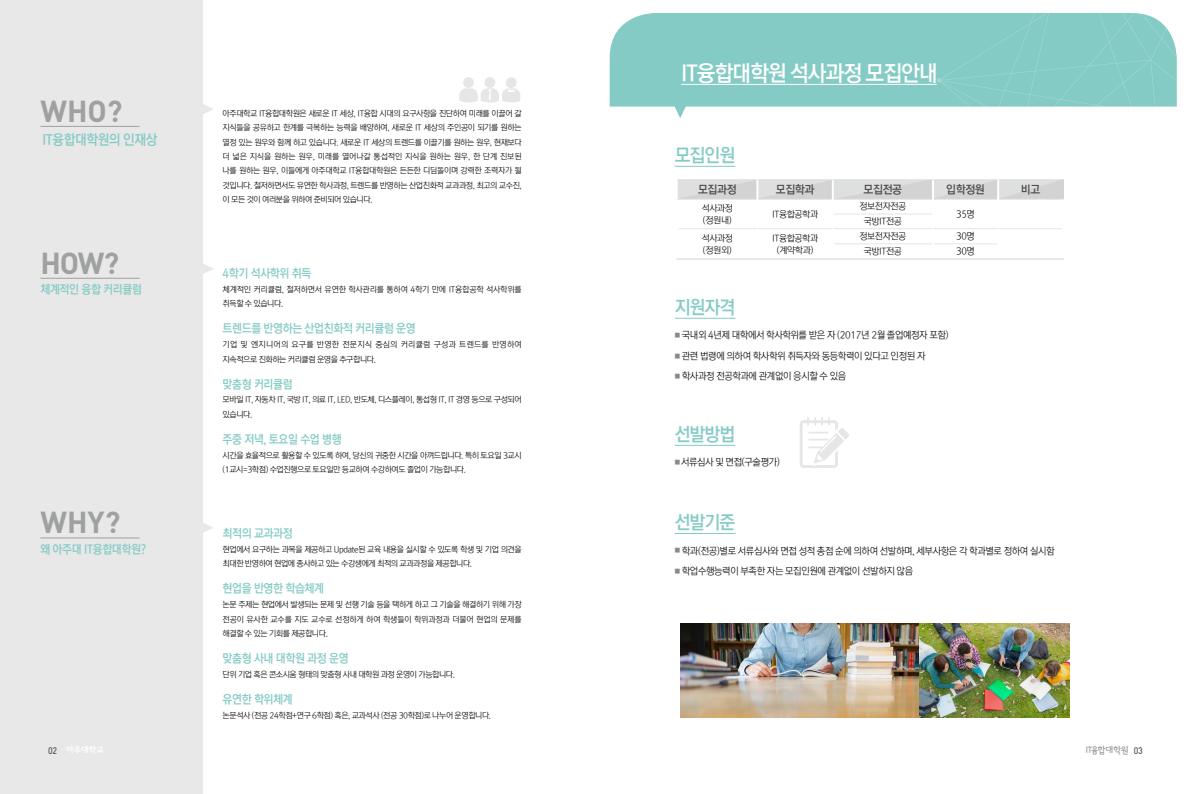
<style>
.page{position:relative;width:1191px;height:794px;background:#fff}
.page>*{position:absolute;margin:0;border:0;box-sizing:border-box;transform-origin:0 0}
.t1{font:30px "DIN Bold Alternate";color:#9fa0a0}
.t2{font:22px "Rix M Go B";letter-spacing:-.05em;color:#fff;scale:.95 1}
.t3{font:18.5px "Rix M Go B";letter-spacing:-.05em;color:#85cbc5;scale:.95 1}
.t4{font:14.1px "Rix M Go B";letter-spacing:-.03em;color:#85cbc5;scale:.92 1}
.t5{font:12px "Rix M Go B";letter-spacing:-.03em;color:#85cbc5;scale:.92 1}
.t6{font:11.3px "Rix M Go B";letter-spacing:-.03em;color:#4d4949}
.t7{font:9.8px "Rix M Go L";letter-spacing:-.04em;color:#000;scale:.96 1}
.t8{font:9.5px "Sang Sang Title OTFB";letter-spacing:-.03em;color:#9fa0a0}
.t9{font:9.5px "Rix M Go L";letter-spacing:-.04em;color:#000;scale:.96 1}
.t10{font:9px/12px "Rix M Go L";letter-spacing:-.04em;color:#000}
.t11{font:8.2px/14.4px "Rix M Go L";letter-spacing:-.05em;color:#000}
.t12{font:8.2px/14.4px "Rix M Go L";letter-spacing:.025em;color:#000}
.t13{font:8.2px/14.4px "Rix M Go L";letter-spacing:-.025em;color:#000}
.s1{font-size:6.2px;color:#898989}
.s2{font-family:"DIN";font-weight:500;color:#5a5757}
</style>
<div class="page">
<div style="left:0;top:0;width:203px;height:794px;background:#e8e8e8"></div>
<svg style="left:203px;top:104px;width:10px;height:10px"></svg>
<svg style="left:203px;top:264px;width:11px;height:10px"></svg>
<svg style="left:203px;top:523px;width:10px;height:10px"></svg>
<svg style="left:609px;top:13px;width:65px;height:94px;background:#8ecfc9"></svg>
<hr style="left:40px;top:278px;width:99px;height:1px;background:#9fa0a0">
<hr style="left:40px;top:537px;width:99px;height:1px;background:#9fa0a0">
<hr style="left:40px;top:126px;width:99px;height:1px;background:#9fa0a0">
<hr style="left:674px;top:318px;width:61px;height:1px;background:#85cbc5">
<hr style="left:674px;top:445px;width:61px;height:1px;background:#85cbc5">
<hr style="left:674px;top:533px;width:61px;height:1px;background:#85cbc5">
<div style="left:484px;top:77px;width:11px;height:11px;background:#e6e6e7;border-radius:50%"></div>
<div style="left:463px;top:77px;width:11px;height:11px;background:#e6e6e7;border-radius:50%"></div>
<div style="left:506px;top:77px;width:10px;height:11px;background:#e6e6e7;border-radius:50%"></div>
<svg style="left:459px;top:88px;width:61px;height:14px"></svg>
<img style="left:680px;top:624px;width:389px;height:93px">
<svg style="left:800px;top:417px;width:49px;height:51px"></svg>
<hr style="left:676px;top:258px;width:81px;height:1px;background:#d3d3d4">
<hr style="left:757px;top:258px;width:76px;height:1px;background:#d3d3d4">
<hr style="left:833px;top:258px;width:100px;height:1px;background:#d3d3d4">
<hr style="left:933px;top:258px;width:65px;height:1px;background:#d3d3d4">
<hr style="left:998px;top:258px;width:66px;height:1px;background:#d3d3d4">
<svg style="left:674px;top:13px;width:503px;height:231px"></svg>
<h1 class="t1" style="left:40px;top:91px;width:84px">WHO?</h1>
<h3 class="t4" style="left:42px;top:132px;width:127px">IT융합대학원의 인재상</h3>
<h1 class="t1" style="left:40px;top:243px;width:80px">HOW?</h1>
<h3 class="t5" style="left:40px;top:283px;width:112px">체계적인 융합 커리큘럼</h3>
<h1 class="t1" style="left:40px;top:503px;width:82px">WHY?</h1>
<h3 class="t5" style="left:40px;top:542px;width:116px">왜 아주대 IT융합대학원?</h3>
<p class="t11" style="left:223px;top:106px;width:301px;text-align:justify">아주대학교 IT융합대학원은 새로운 IT 세상, IT융합 시대의 요구사항을 진단하여 미래를 이끌어 갈 지식들을 공유하고 한계를 극복하는 능력을 배양하여, 새로운 IT 세상의 주인공이 되기를 원하는 열정 있는 원우와 함께 하고 있습니다. 새로운 IT 세상의 트렌드를 이끌기를 원하는 원우, 현재보다 더 넓은 지식을 원하는 원우, 미래를 열어나갈 통섭적인 지식을 원하는 원우, 한 단계 진보된 나를 원하는 원우, 이들에게 아주대학교 IT융합대학원은 든든한 디딤돌이며 강력한 조력자가 될 것입니다. 철저하면서도 유연한 학사과정, 트렌드를 반영하는 산업친화적 교과과정, 최고의 교수진, 이 모든 것이 여러분을 위하여 준비되어 있습니다.</p>
<h3 class="t5" style="left:223px;top:267px;width:98px">4학기 석사학위 취득</h3>
<p class="t13" style="left:223px;top:282px;width:301px">체계적인 커리큘럼, 철저하면서 유연한 학사관리를 통하여 4학기 만에 IT융합공학 석사학위를 취득할 수 있습니다.</p>
<h3 class="t5" style="left:223px;top:322px;width:211px">트렌드를 반영하는 산업친화적 커리큘럼 운영</h3>
<p class="t12" style="left:223px;top:337px;width:301px">기업 및 엔지니어의 요구를 반영한 전문지식 중심의 커리큘럼 구성과 트렌드를 반영하여 지속적으로 진화하는 커리큘럼 운영을 추구합니다.</p>
<h3 class="t5" style="left:223px;top:377px;width:78px">맞춤형 커리큘럼</h3>
<p class="t11" style="left:223px;top:393px;width:301px">모바일 IT, 자동차 IT, 국방 IT, 의료 IT, LED, 반도체, 디스플레이, 통섭형 IT, IT 경영 등으로 구성되어 있습니다.</p>
<h3 class="t5" style="left:223px;top:432px;width:131px">주중 저녁, 토요일 수업 병행</h3>
<p class="t11" style="left:223px;top:448px;width:301px">시간을 효율적으로 활용할 수 있도록 하여, 당신의 귀중한 시간을 아껴드립니다. 특히 토요일 3교시 (1교시=3학점) 수업진행으로 토요일만 등교하여 수강하여도 졸업이 가능합니다.</p>
<h3 class="t5" style="left:223px;top:527px;width:78px">최적의 교과과정</h3>
<p class="t11" style="left:223px;top:542px;width:301px">현업에서 요구하는 과목을 제공하고 Update된 교육 내용을 실시할 수 있도록 학생 및 기업 의견을 최대한 반영하여 현업에 종사하고 있는 수강생에게 최적의 교과과정을 제공합니다.</p>
<h3 class="t5" style="left:223px;top:582px;width:112px">현업을 반영한 학습체계</h3>
<p class="t11" style="left:223px;top:597px;width:301px;text-align:justify">논문 주제는 현업에서 발생되는 문제 및 선행 기술 등을 택하게 하고 그 기술을 해결하기 위해 가장 전공이 유사한 교수를 지도 교수로 선정하게 하여 학생들이 학위과정과 더불어 현업의 문제를 해결할 수 있는 기회를 제공합니다.</p>
<h3 class="t5" style="left:223px;top:652px;width:138px">맞춤형 사내 대학원 과정 운영</h3>
<p class="t11" style="left:223px;top:667px;width:234px">단위 기업 혹은 콘소시움 형태의 맞춤형 사내 대학원 과정 운영이 가능합니다.</p>
<h3 class="t5" style="left:223px;top:692px;width:78px">유연한 학위체계</h3>
<p class="t11" style="left:223px;top:708px;width:270px">논문석사 (전공 24학점+연구 6학점) 혹은, 교과석사 (전공 30학점)로 나누어 운영합니다.</p>
<h2 class="t2" style="left:681px;top:61px;width:272px">IT융합대학원 석사과정 모집안내</h2>
<h3 class="t3" style="left:674px;top:145px;width:65px">모집인원</h3>
<h3 class="t6" style="left:698px;top:183px;width:40px">모집과정</h3>
<h3 class="t6" style="left:776px;top:183px;width:40px">모집학과</h3>
<h3 class="t6" style="left:863px;top:183px;width:40px">모집전공</h3>
<h3 class="t6" style="left:946px;top:183px;width:40px">입학정원</h3>
<h3 class="t6" style="left:1021px;top:183px;width:21px">비고</h3>
<p class="t10" style="left:701px;top:202px;width:33px">석사과정 (정원내)</p>
<p class="t10" style="left:772px;top:208px;width:47px">IT융합공학과</p>
<p class="t10" style="left:859px;top:201px;width:48px">정보전자전공</p>
<p class="t9" style="left:956px;top:209px;width:21px">35명</p>
<p class="t10" style="left:863px;top:215px;width:40px">국방IT전공</p>
<p class="t10" style="left:701px;top:232px;width:33px">석사과정 (정원외)</p>
<p class="t10" style="left:772px;top:232px;width:47px;text-align:center">IT융합공학과 (계약학과)</p>
<p class="t10" style="left:859px;top:230px;width:48px">정보전자전공</p>
<p class="t9" style="left:956px;top:231px;width:21px">30명</p>
<p class="t10" style="left:863px;top:245px;width:40px">국방IT전공</p>
<p class="t9" style="left:956px;top:246px;width:21px">30명</p>
<h3 class="t3" style="left:674px;top:297px;width:65px">지원자격</h3>
<p class="t7" style="left:674px;top:330px;width:287px"><span class="s1">■</span> 국내외 4년제 대학에서 학사학위를 받은 자 (2017년 2월 졸업예정자 포함)</p>
<p class="t7" style="left:674px;top:350px;width:263px"><span class="s1">■</span> 관련 법령에 의하여 학사학위 취득자와 동등학력이 있다고 인정된 자</p>
<p class="t7" style="left:674px;top:371px;width:180px"><span class="s1">■</span> 학사과정 전공학과에 관계없이 응시할 수 있음</p>
<h3 class="t3" style="left:674px;top:424px;width:65px">선발방법</h3>
<p class="t7" style="left:674px;top:457px;width:111px"><span class="s1">■</span> 서류심사 및 면접(구술평가)</p>
<h3 class="t3" style="left:674px;top:512px;width:65px">선발기준</h3>
<p class="t7" style="left:674px;top:545px;width:397px"><span class="s1">■</span> 학과(전공)별로 서류심사와 면접 성적 총점 순에 의하여 선발하며, 세부사항은 각 학과별로 정하여 실시함</p>
<p class="t7" style="left:674px;top:566px;width:250px"><span class="s1">■</span> 학업수행능력이 부족한 자는 모집인원에 관계없이 선발하지 않음</p>
<p class="t8" style="left:1085px;top:746px;width:59px">IT융합대학원 <span class="s2">03</span></p>
</div>
